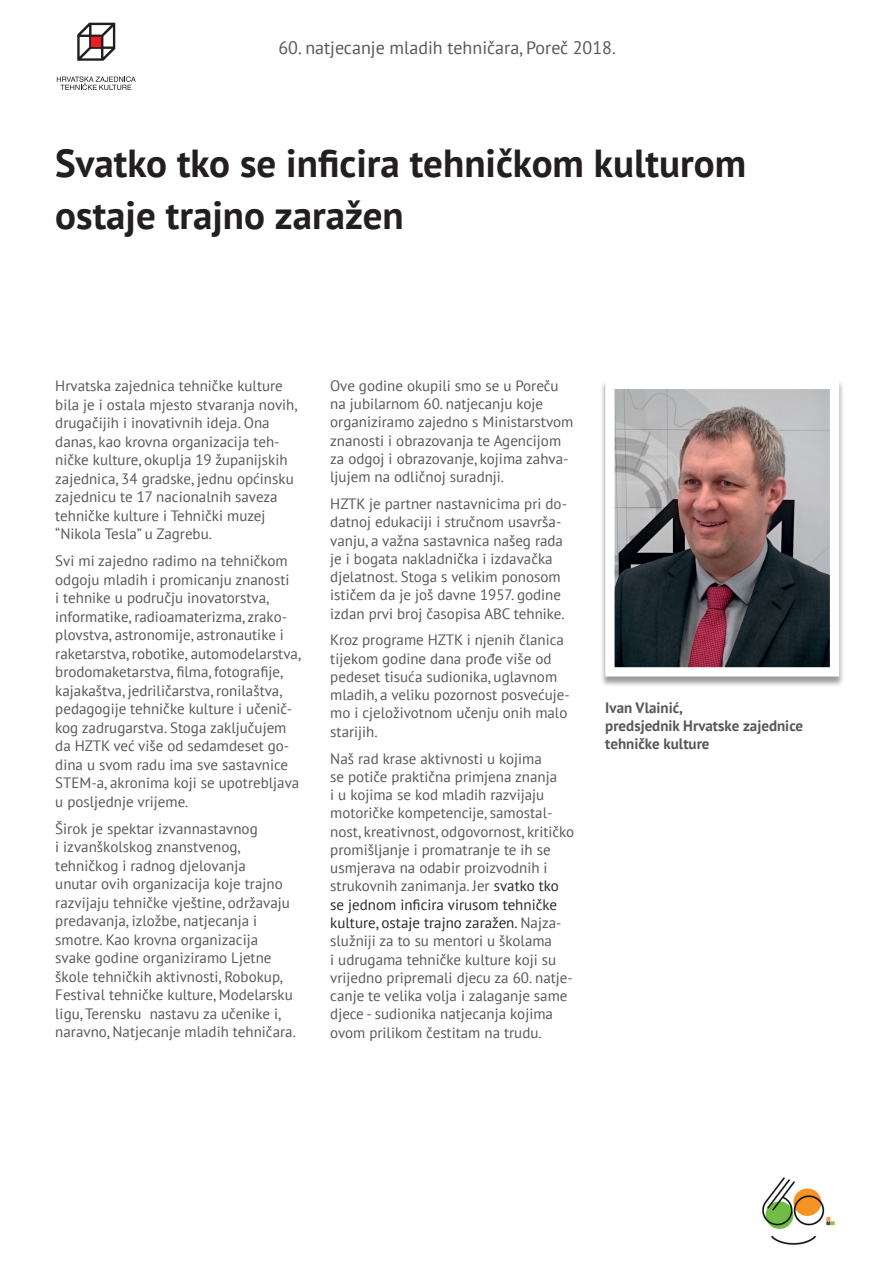
<style>
.page{position:relative;width:893px;height:1263px;background:#fff}
.page>*{position:absolute;margin:0;border:0;box-sizing:border-box;transform-origin:0 0}
.t1{font:700 39px/52.5px "PT Sans";color:#231f20}
.t2{font:18px "PT Sans";color:#57585a}
.t3{font:15px/18.5px "PT Sans";color:#57585a}
.t4{font:700 15px/18px "PT Sans";color:#57585a}
.s1{color:#24292c}
</style>
<div class="page">
<img style="left:762px;top:1177px;width:73px;height:68px">
<div style="left:600px;top:380px;width:244px;height:307px;background:#231f20;opacity:.45"></div>
<img style="left:615px;top:390px;width:214px;height:276px">
<div style="left:605px;top:380px;width:234px;height:296px;border:9px solid #fff"></div>
<svg style="left:77px;top:23px;width:38px;height:38px"></svg>
<div style="left:91px;top:37px;width:10px;height:9px;background:#ee1d23"></div>
<svg style="left:57px;top:76px;width:79px;height:14px"></svg>
<p class="t2" style="left:278px;top:36px;width:339px">60. natjecanje mladih tehničara, Poreč 2018.</p>
<h1 class="t1" style="left:55px;top:136px;width:692px">Svatko tko se inficira tehničkom kulturom ostaje trajno zaražen</h1>
<p class="t3" style="left:55px;top:376px;width:244px">Hrvatska zajednica tehničke kulture bila je i ostala mjesto stvaranja novih, drugačijih i inovativnih ideja. Ona danas, kao krovna organizacija teh&shy;ničke kulture, okuplja 19 županijskih zajednica, 34 gradske, jednu općinsku zajednicu te 17 nacionalnih saveza tehničke kulture i Tehnički muzej “Nikola Tesla” u Zagrebu.</p>
<p class="t3" style="left:55px;top:551px;width:247px">Svi mi zajedno radimo na tehničkom odgoju mladih i promicanju znanosti<br>i tehnike u području inovatorstva, informatike, radioamaterizma, zrako&shy;plovstva, astronomije, astronautike i raketarstva, robotike, automodelarstva, brodomaketarstva, filma, fotografije, kajakaštva, jedriličarstva, ronilaštva, pedagogije tehničke kulture i učenič&shy;kog zadrugarstva. Stoga zaključujem da HZTK već više od sedamdeset go&shy;dina u svom radu ima sve sastavnice STEM-a, akronima koji se upotrebljava u posljednje vrijeme.</p>
<p class="t3" style="left:55px;top:819px;width:242px">Širok je spektar izvannastavnog<br>i izvanškolskog znanstvenog, tehničkog i radnog djelovanja<br>unutar ovih organizacija koje trajno razvijaju tehničke vještine, održavaju predavanja, izložbe, natjecanja i smotre. Kao krovna organizacija svake godine organiziramo Ljetne škole tehničkih aktivnosti, Robokup, Festival tehničke kulture, Modelarsku ligu, Terensku nastavu za učenike i, naravno, Natjecanje mladih tehničara.</p>
<p class="t3" style="left:330px;top:376px;width:245px">Ove godine okupili smo se u Poreču na jubilarnom 60. natjecanju koje organiziramo zajedno s Ministarstvom znanosti i obrazovanja te Agencijom za odgoj i obrazovanje, kojima zahva&shy;ljujem na odličnoj suradnji.</p>
<p class="t3" style="left:330px;top:494px;width:238px">HZTK je partner nastavnicima pri do&shy;datnoj edukaciji i stručnom usavrša&shy;vanju, a važna sastavnica našeg rada je i bogata nakladnička i izdavačka djelatnost. Stoga s velikim ponosom ističem da je još davne 1957. godine izdan prvi broj časopisa ABC tehnike.</p>
<p class="t3" style="left:330px;top:631px;width:241px">Kroz programe HZTK i njenih članica tijekom godine dana prođe više od pedeset tisuća sudionika, uglavnom mladih, a veliku pozornost posvećuje&shy;mo i cjeloživotnom učenju onih malo starijih.</p>
<p class="t3" style="left:330px;top:749px;width:246px">Naš rad krase aktivnosti u kojima<br>se potiče praktična primjena znanja<br>i u kojima se kod mladih razvijaju motoričke kompetencije, samostal&shy;nost, kreativnost, odgovornost, kritičko promišljanje i promatranje te ih se usmjerava na odabir proizvodnih i strukovnih zanimanja. Jer <span class="s1">svatko tko se jednom inficira virusom tehničke kulture, ostaje trajno zaražen.</span> Najza&shy;služniji za to su mentori u školama<br>i udrugama tehničke kulture koji su vrijedno pripremali djecu za 60. natje&shy;canje te velika volja i zalaganje same djece - sudionika natjecanja kojima ovom prilikom čestitam na trudu.</p>
<p class="t4" style="left:605px;top:698px;width:199px">Ivan Vlainić,<br>predsjednik Hrvatske zajednice tehničke kulture</p>
</div>
